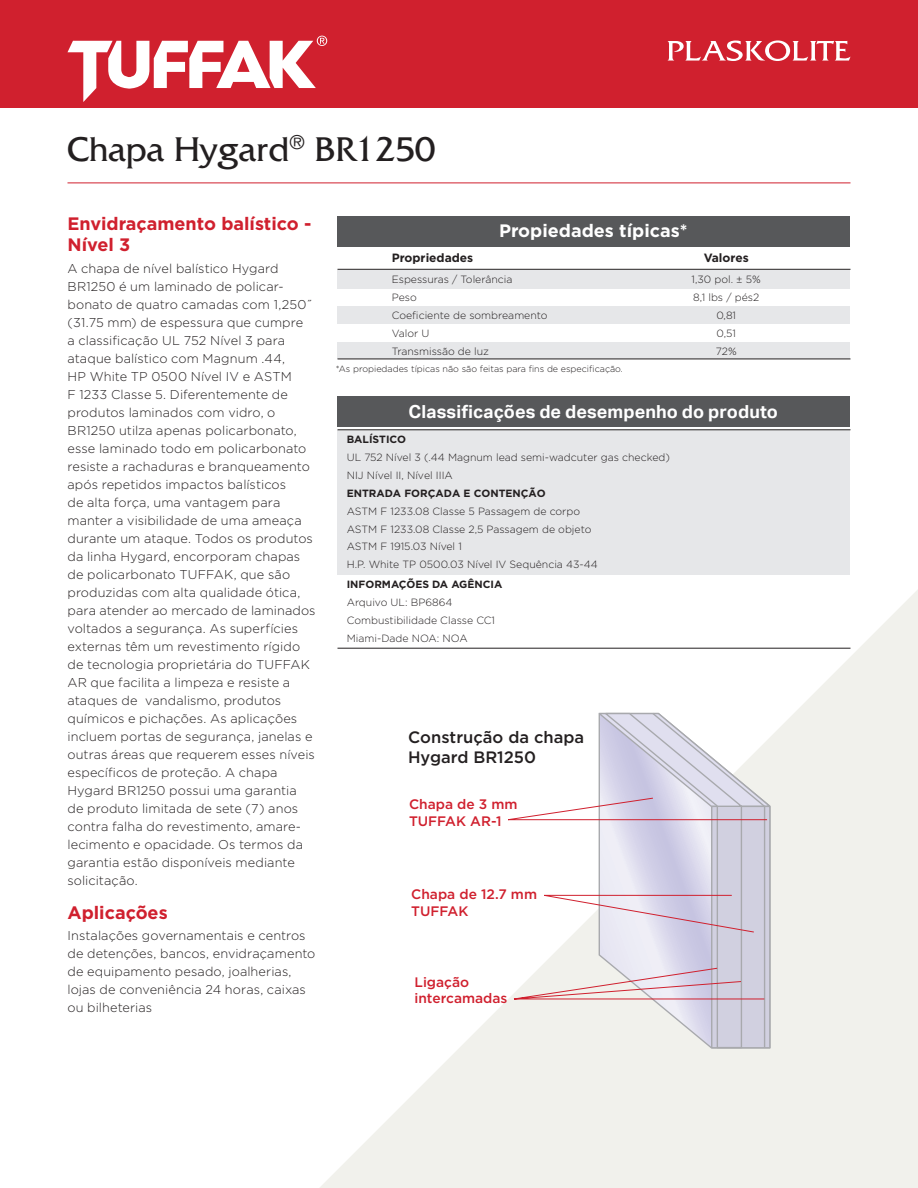
<style>
.page{position:relative;width:918px;height:1188px;background:#fff}
.page>*{position:absolute;margin:0;border:0;box-sizing:border-box;transform-origin:0 0}
.t1{font:36px "Friz Quadrata";color:#231f20}
.t2{font:700 18px/21px "Gotham";color:#d0202e}
.t3{font:700 18px "Aktiv Grotesk";letter-spacing:.005em;color:#fff}
.t4{font:700 18px "Gotham";color:#fff}
.t5{font:500 16.5px/19.8px "Gotham";color:#231f20}
.t6{font:500 13.8px/16.5px "Gotham";color:#d0202e}
.t7{font:300 12.75px/18px "Gotham";letter-spacing:.01em;color:#231f20}
.t8{font:700 12px "Gotham";color:#231f20}
.t9{font:300 10.5px/17.9px "Gotham";color:#231f20}
.t10{font:700 10.5px "Gotham";color:#231f20}
.t11{font:300 9px "Gotham";color:#231f20}
</style>
<div class="page">
<svg style="left:320px;top:590px;width:598px;height:598px"></svg>
<svg style="left:595px;top:713px;width:176px;height:335px"></svg>
<svg style="left:499px;top:797px;width:269px;height:203px"></svg>
<div style="left:0;top:0;width:918px;height:108px;background:#d0202e"></div>
<svg style="left:667px;top:40px;width:183px;height:21px"></svg>
<svg style="left:67px;top:36px;width:260px;height:66px"></svg>
<hr style="left:68px;top:183px;width:782px;height:1px;background:#d0202e">
<div style="left:338px;top:430px;width:512px;height:145px;background:#e6e7e9"></div>
<hr style="left:338px;top:648px;width:512px;height:1px;background:#231f20">
<hr style="left:338px;top:429px;width:512px;height:1px;background:#231f20">
<div style="left:338px;top:270px;width:512px;height:18px;background:#e6e7e9"></div>
<div style="left:338px;top:307px;width:512px;height:17px;background:#e6e7e9"></div>
<div style="left:338px;top:342px;width:512px;height:17px;background:#e6e7e9"></div>
<hr style="left:338px;top:269px;width:512px;height:1px;background:#231f20">
<hr style="left:338px;top:359px;width:512px;height:1px;background:#231f20">
<div style="left:338px;top:216px;width:512px;height:30px;background:#57585a"></div>
<div style="left:338px;top:396px;width:512px;height:31px;background:#57585a"></div>
<h1 class="t1" style="left:68px;top:130px;width:369px">Chapa Hygard<sup>®</sup> BR1250</h1>
<h2 class="t2" style="left:68px;top:213px;width:246px">Envidraçamento balístico -<br>Nível 3</h2>
<p class="t7" style="left:68px;top:259px;width:250px">A chapa de nível balístico Hygard BR1250 é um laminado de policar&shy;bonato de quatro camadas com 1,250˝ (31.75 mm) de espessura que cumpre<br>a classificação UL 752 Nível 3 para ataque balístico com Magnum .44,<br>HP White TP 0500 Nível IV e ASTM<br>F 1233 Classe 5. Diferentemente de produtos laminados com vidro, o BR1250 utilza apenas policarbonato, esse laminado todo em policarbonato resiste a rachaduras e branqueamento após repetidos impactos balísticos<br>de alta força, uma vantagem para manter a visibilidade de uma ameaça durante um ataque. Todos os produtos da linha Hygard, encorporam chapas de policarbonato TUFFAK, que são produzidas com alta qualidade ótica, para atender ao mercado de laminados voltados a segurança. As superfícies externas têm um revestimento rígido de tecnologia proprietária do TUFFAK AR que facilita a limpeza e resiste a ataques de vandalismo, produtos químicos e pichações. As aplicações incluem portas de segurança, janelas e outras áreas que requerem esses níveis específicos de proteção. A chapa Hygard BR1250 possui uma garantia de produto limitada de sete (7) anos contra falha do revestimento, amare&shy;lecimento e opacidade. Os termos da garantia estão disponíveis mediante solicitação.</p>
<h2 class="t2" style="left:68px;top:902px;width:102px">Aplicações</h2>
<p class="t7" style="left:68px;top:927px;width:249px">Instalações governamentais e centros de detenções, bancos, envidraçamento de equipamento pesado, joalherias, lojas de conveniência 24 horas, caixas ou bilheterias</p>
<h2 class="t4" style="left:499px;top:219px;width:190px">Propiedades típicas*</h2>
<p class="t8" style="left:392px;top:249px;width:83px">Propriedades</p>
<p class="t8" style="left:704px;top:249px;width:47px">Valores</p>
<p class="t9" style="left:392px;top:270px;width:122px">Espessuras / Tolerância</p>
<p class="t9" style="left:692px;top:270px;width:71px">1,30 pol. ± 5%</p>
<p class="t9" style="left:392px;top:288px;width:27px">Peso</p>
<p class="t9" style="left:693px;top:288px;width:67px">8,1 lbs / pés2</p>
<p class="t9" style="left:392px;top:306px;width:157px">Coeficiente de sombreamento</p>
<p class="t9" style="left:716px;top:306px;width:21px">0,81</p>
<p class="t9" style="left:392px;top:324px;width:39px">Valor U</p>
<p class="t9" style="left:717px;top:324px;width:21px">0,51</p>
<p class="t9" style="left:392px;top:342px;width:99px">Transmissão de luz</p>
<p class="t9" style="left:716px;top:342px;width:22px">72%</p>
<p class="t11" style="left:336px;top:363px;width:289px">*As propiedades típicas não são feitas para fins de especificação.</p>
<h2 class="t3" style="left:409px;top:401px;width:371px">Classificações de desempenho do produto</h2>
<p class="t10" style="left:347px;top:433px;width:61px">BALÍSTICO</p>
<p class="t9" style="left:347px;top:448px;width:325px">UL 752 Nível 3 (.44 Magnum lead semi-wadcuter gas checked)<br>NIJ Nível II, Nível IIIA</p>
<p class="t10" style="left:347px;top:487px;width:201px">ENTRADA FORÇADA E CONTENÇÃO</p>
<p class="t9" style="left:347px;top:502px;width:253px">ASTM F 1233.08 Classe 5 Passagem de corpo ASTM F 1233.08 Classe 2,5 Passagem de objeto ASTM F 1915.03 Nível 1<br>H.P. White TP 0500.03 Nível IV Sequência 43-44</p>
<p class="t10" style="left:347px;top:578px;width:157px">INFORMAÇÕES DA AGÊNCIA</p>
<p class="t9" style="left:347px;top:593px;width:150px">Arquivo UL: BP6864<br>Combustibilidade Classe CC1<br>Miami-Dade NOA: NOA</p>
<p class="t5" style="left:408px;top:727px;width:178px">Construção da chapa<br>Hygard BR1250</p>
<p class="t6" style="left:409px;top:796px;width:110px">Chapa de 3 mm<br>TUFFAK AR-1</p>
<p class="t6" style="left:411px;top:886px;width:127px">Chapa de 12.7 mm<br>TUFFAK</p>
<p class="t6" style="left:415px;top:973px;width:94px">Ligação intercamadas</p>
</div>
